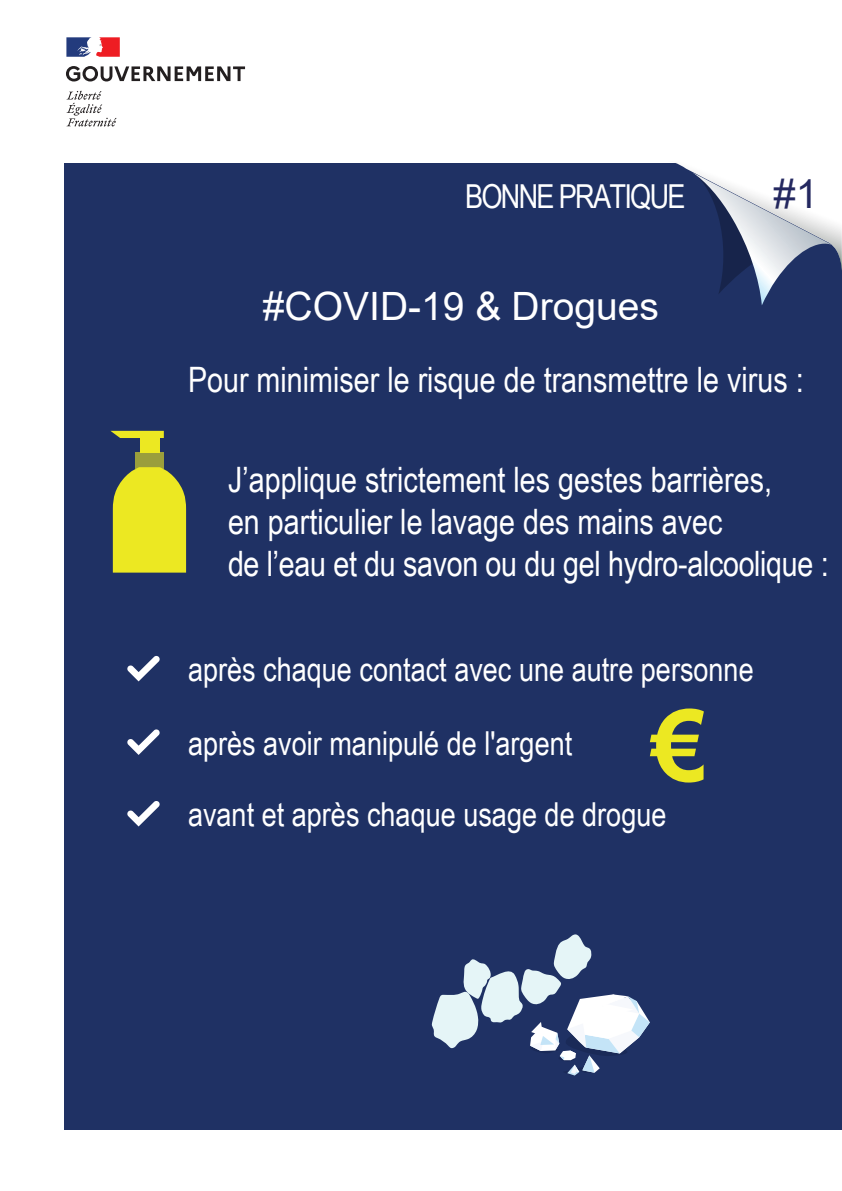
<style>
.page{position:relative;width:842px;height:1191px;background:#1f3164}
.page>*{position:absolute;margin:0;border:0;box-sizing:border-box;transform-origin:0 0}
.t1{font:700 100px "Arial";color:#ece822}
.t2{font:40px "Arial";color:#242860}
.t3{font:39px "Arial";color:#fff}
.t4{font:35px/42px "Arial Narrow";color:#fff}
.t5{font:33px/71.5px "Arial Narrow";color:#fff}
.t6{font:33px "Arial Narrow";letter-spacing:-.05em;color:#fff}
</style>
<div class="page">
<div style="left:0;top:0;width:842px;height:162px;background:#fff"></div>
<div style="left:1px;top:1130px;width:841px;height:61px;background:#fff"></div>
<svg style="left:66px;top:66px;width:179px;height:15px"></svg>
<svg style="left:66px;top:91px;width:51px;height:35px"></svg>
<svg style="left:66px;top:37px;width:54px;height:20px"></svg>
<div style="left:0;top:0;width:63px;height:1191px;background:#fff"></div>
<svg style="left:113px;top:469px;width:73px;height:103px;background:#dedc26"></svg>
<svg style="left:135px;top:453px;width:29px;height:16px"></svg>
<div style="left:140px;top:438px;width:20px;height:15px;background:#ece822"></div>
<svg style="left:111px;top:431px;width:53px;height:7px"></svg>
<svg style="left:432px;top:934px;width:218px;height:142px"></svg>
<svg style="left:663px;top:162px;width:179px;height:143px"></svg>
<svg style="left:127px;top:655px;width:33px;height:26px"></svg>
<svg style="left:127px;top:729px;width:33px;height:26px"></svg>
<svg style="left:127px;top:801px;width:33px;height:25px"></svg>
<p class="t6" style="left:465px;top:177px;width:222px">BONNE PRATIQUE</p>
<p class="t2" style="left:773px;top:172px;width:46px">#1</p>
<p class="t3" style="left:263px;top:285px;width:397px">#COVID-19 &amp; Drogues</p>
<p class="t4" style="left:188px;top:358px;width:617px">Pour minimiser le risque de transmettre le virus :</p>
<p class="t4" style="left:228px;top:458px;width:602px">J’applique strictement les gestes barrières,<br>en particulier le lavage des mains avec<br>de l’eau et du savon ou du gel hydro-alcoolique :</p>
<p class="t5" style="left:188px;top:633px;width:567px">après chaque contact avec une autre personne</p>
<h1 class="t1" style="left:651px;top:691px;width:57px">€</h1>
<p class="t5" style="left:188px;top:707px;width:480px">après avoir manipulé de l'argent<br>avant et après chaque usage de drogue</p>
</div>
